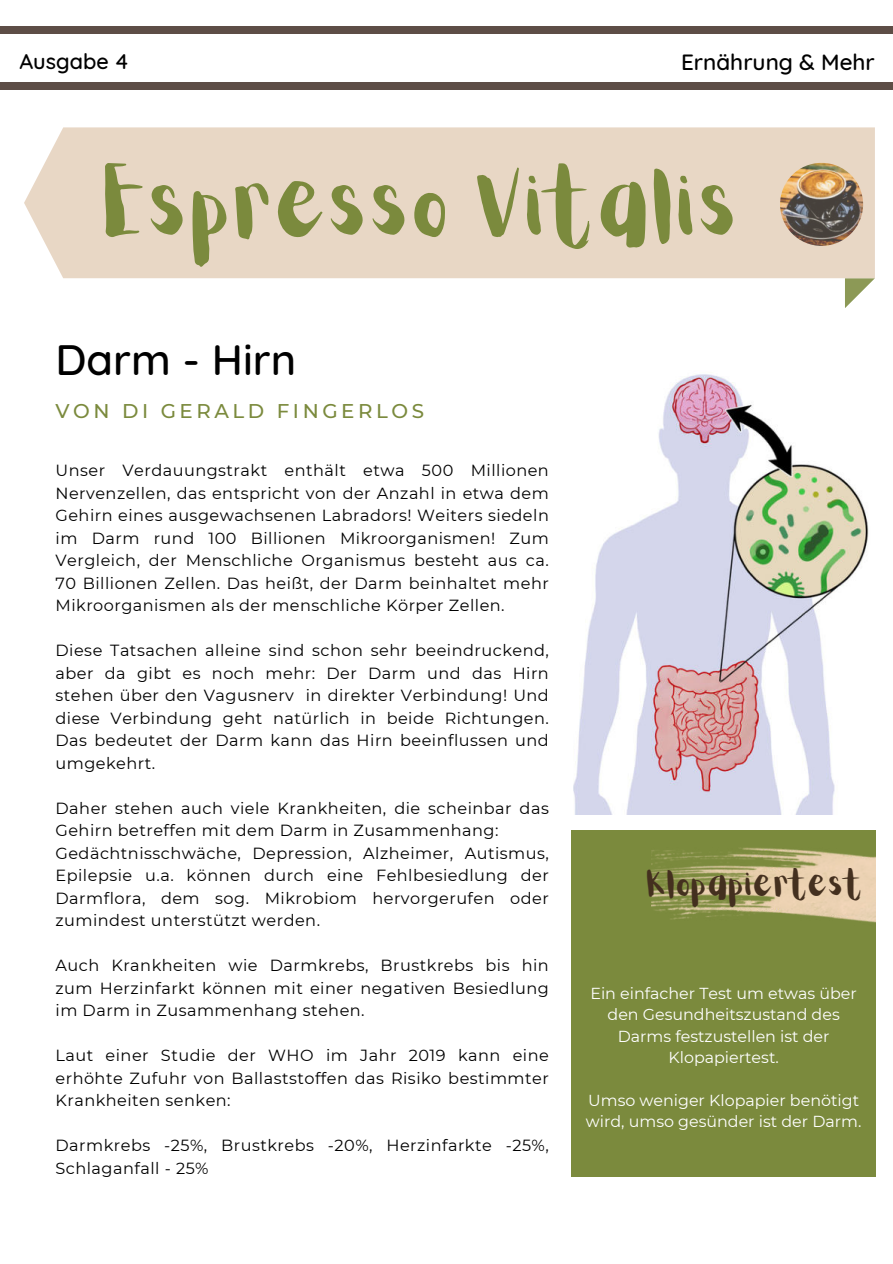
<style>
.page{position:relative;width:893px;height:1264px;background:#fff}
.page>*{position:absolute;margin:0;border:0;box-sizing:border-box;transform-origin:0 0}
.t1{font:81.6px "Aloja Extended";color:#7b8a3d}
.t2{font:500 43.35px "Quicksand";color:#000}
.t3{font:31.05px "Aloja Extended";color:#44301f}
.t4{font:500 22.5px "Quicksand";color:#000}
.t5{font:500 21.6px "Quicksand";color:#000}
.t6{font:500 19.8px "Montserrat";letter-spacing:.18em;color:#7b8a3d}
.t7{font:16.05px/22.5px "Montserrat";letter-spacing:.03em;color:#000;text-align:justify}
.t8{font:15.9px/21.3px "Montserrat";color:#fff;text-align:center}
</style>
<div class="page">
<div style="left:0;top:27px;width:892px;height:6px;background:#5d4d46"></div>
<div style="left:0;top:83px;width:892px;height:7px;background:#5d4d46"></div>
<svg style="left:844px;top:278px;width:30px;height:30px"></svg>
<div style="left:24px;top:127px;width:850px;height:151px;background:#e8d7c5"></div>
<img style="left:780px;top:163px;width:83px;height:83px;border-radius:50%">
<div style="left:571px;top:830px;width:304px;height:346px;background:#7b8a3d"></div>
<img style="left:573px;top:374px;width:296px;height:440px">
<img style="left:651px;top:847px;width:224px;height:76px">
<h3 class="t5" style="left:19px;top:44px;width:111px">Ausgabe 4</h3>
<h3 class="t4" style="left:681px;top:44px;width:195px">Ernährung &amp; Mehr</h3>
<h1 class="t1" style="left:105px;top:161px;width:639px">Espresso Vitalis</h1>
<h2 class="t2" style="left:56px;top:325px;width:242px">Darm - Hirn</h2>
<p class="t6" style="left:56px;top:397px;width:370px">VON DI GERALD FINGERLOS</p>
<p class="t7" style="left:56px;top:458px;width:495px">Unser Verdauungstrakt enthält etwa 500 Millionen Nervenzellen, das entspricht von der Anzahl in etwa dem Gehirn eines ausgewachsenen Labradors! Weiters siedeln im Darm rund 100 Billionen Mikroorganismen! Zum Vergleich, der Menschliche Organismus besteht aus ca.<br>70 Billionen Zellen. Das heißt, der Darm beinhaltet mehr Mikroorganismen als der menschliche Körper Zellen.</p>
<p class="t7" style="left:56px;top:638px;width:495px">Diese Tatsachen alleine sind schon sehr beeindruckend, aber da gibt es noch mehr: Der Darm und das Hirn stehen über den Vagusnerv in direkter Verbindung! Und diese Verbindung geht natürlich in beide Richtungen.<br>Das bedeutet der Darm kann das Hirn beeinflussen und umgekehrt.</p>
<p class="t7" style="left:56px;top:796px;width:495px;text-align:left">Daher stehen auch viele Krankheiten, die scheinbar das Gehirn betreffen mit dem Darm in Zusammenhang:<br>Gedächtnisschwäche, Depression, Alzheimer, Autismus, Epilepsie u.a. können durch eine Fehlbesiedlung der Darmflora, dem sog. Mikrobiom hervorgerufen oder zumindest unterstützt werden.</p>
<p class="t7" style="left:56px;top:953px;width:495px">Auch Krankheiten wie Darmkrebs, Brustkrebs bis hin zum Herzinfarkt können mit einer negativen Besiedlung im Darm in Zusammenhang stehen.</p>
<p class="t7" style="left:56px;top:1043px;width:495px">Laut einer Studie der WHO im Jahr 2019 kann eine erhöhte Zufuhr von Ballaststoffen das Risiko bestimmter Krankheiten senken:</p>
<p class="t7" style="left:56px;top:1133px;width:495px">Darmkrebs -25%, Brustkrebs -20%, Herzinfarkte -25%,<br>Schlaganfall - 25%</p>
<h3 class="t3" style="left:647px;top:866px;width:218px">Klopapiertest</h3>
<p class="t8" style="left:590px;top:982px;width:268px">Ein einfacher Test um etwas über den Gesundheitszustand des<br>Darms festzustellen ist der<br>Klopapiertest.</p>
<p class="t8" style="left:586px;top:1089px;width:277px;text-align:left">Umso weniger Klopapier benötigt wird, umso gesünder ist der Darm.</p>
</div>
